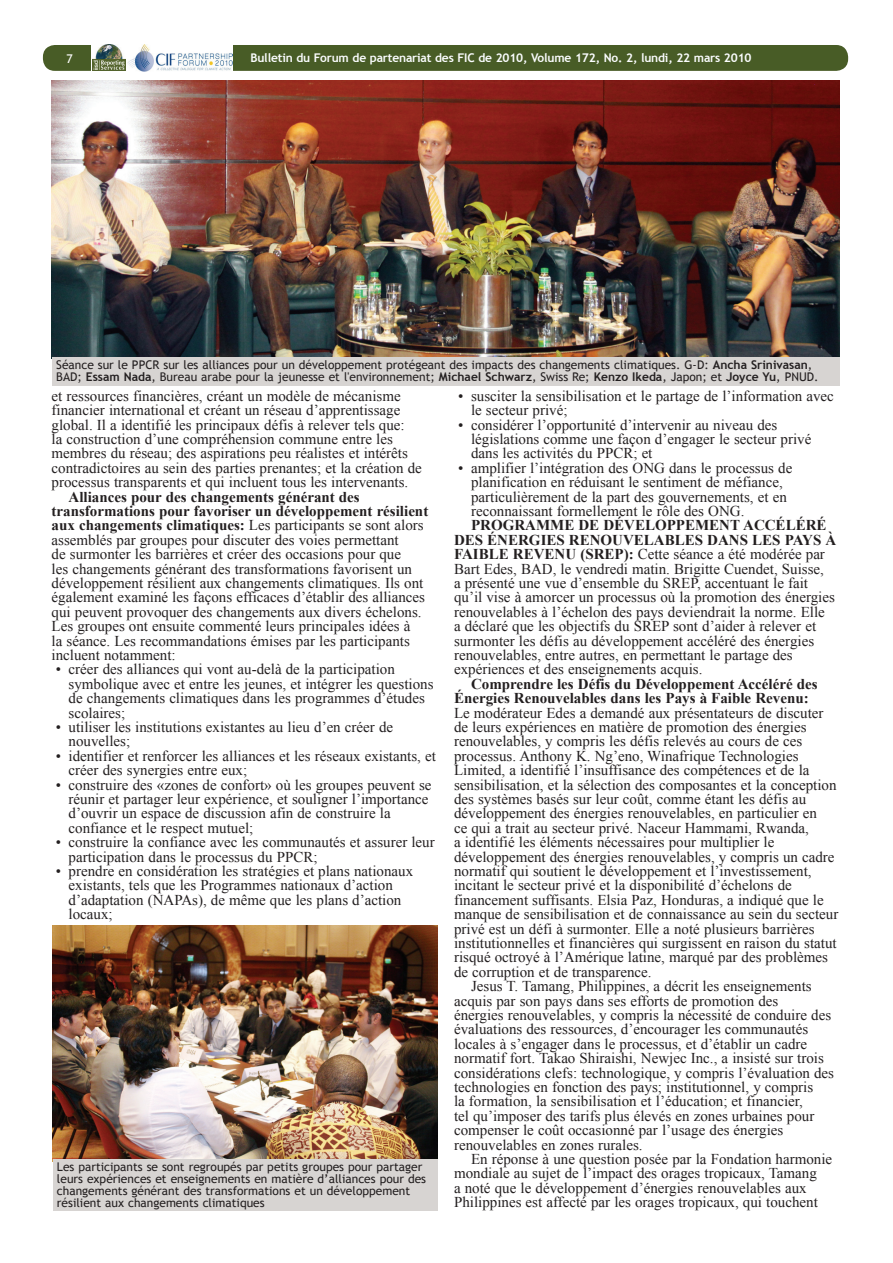
<style>
.page{position:relative;width:893px;height:1263px;background:#fff}
.page>*{position:absolute;margin:0;border:0;box-sizing:border-box;transform-origin:0 0}
.t1{font:15px/14.4px "Times New Roman";color:#231f20}
.t2{font:700 15px/14.4px "Times New Roman";color:#231f20}
.t3{font:12px/12px "Trebuchet MS";color:#231f20}
.t4{font:700 12px "Trebuchet MS";letter-spacing:-.015em;color:#fbfdfe}
.t5{font:12px "Trebuchet MS";color:#fff}
.s1{font-weight:700}
</style>
<div class="page">
<div style="left:43px;top:45px;width:805px;height:26px;background:#485c26;border-radius:12px"></div>
<svg style="left:91px;top:44px;width:23px;height:27px"></svg>
<img style="left:92px;top:45px;width:34px;height:26px">
<div style="left:126px;top:45px;width:107px;height:26px;background:#fff"></div>
<img style="left:128px;top:45px;width:104px;height:26px">
<img style="left:52px;top:80px;width:787px;height:277px">
<div style="left:52px;top:357px;width:787px;height:28px;background:#d7d4d2"></div>
<img style="left:53px;top:926px;width:384px;height:234px">
<div style="left:53px;top:1160px;width:384px;height:51px;background:#d7d4d2"></div>
<p class="t5" style="left:67px;top:51px;width:8px">7</p>
<p class="t4" style="left:250px;top:50px;width:503px">Bulletin du Forum de partenariat des FIC de 2010, Volume 172, No. 2, lundi, 22 mars 2010</p>
<p class="t3" style="left:56px;top:358px;width:764px">Séance sur le PPCR sur les alliances pour un développement protégeant des impacts des changements climatiques. G-D: <span class="s1">Ancha Srinivasan</span>,<br>BAD; <span class="s1">Essam Nada</span>, Bureau arabe pour la jeunesse et l'environnement; <span class="s1">Michael Schwarz</span>, Swiss Re; <span class="s1">Kenzo Ikeda</span>, Japon; et <span class="s1">Joyce Yu</span>, PNUD.</p>
<p class="t1" style="left:52px;top:388px;width:372px">et ressources financières, créant un modèle de mécanisme financier international et créant un réseau d’apprentissage global. Il a identifié les principaux défis à relever tels que:<br>la construction d’une compréhension commune entre les membres du réseau; des aspirations peu réalistes et intérêts contradictoires au sein des parties prenantes; et la création de processus transparents et qui incluent tous les intervenants.</p>
<p class="t1" style="left:52px;top:489px;width:378px;text-indent:17px"><span class="s1">Alliances pour des changements générant des transformations pour favoriser un développement résilient aux changements climatiques:</span> Les participants se sont alors assemblés par groupes pour discuter des voies permettant<br>de surmonter les barrières et créer des occasions pour que<br>les changements générant des transformations favorisent un développement résilient aux changements climatiques. Ils ont également examiné les façons efficaces d’établir des alliances qui peuvent provoquer des changements aux divers échelons.<br>Les groupes ont ensuite commenté leurs principales idées à<br>la séance. Les recommandations émises par les participants incluent notamment:</p>
<p class="t1" style="left:69px;top:662px;width:366px;text-indent:-13px">• créer des alliances qui vont au-delà de la participation symbolique avec et entre les jeunes, et intégrer les questions de changements climatiques dans les programmes d’études scolaires;</p>
<p class="t1" style="left:69px;top:719px;width:326px;text-indent:-13px">• utiliser les institutions existantes au lieu d’en créer de nouvelles;</p>
<p class="t1" style="left:69px;top:748px;width:369px;text-indent:-13px">• identifier et renforcer les alliances et les réseaux existants, et créer des synergies entre eux;</p>
<p class="t1" style="left:69px;top:777px;width:364px;text-indent:-13px">• construire des «zones de confort» où les groupes peuvent se réunir et partager leur expérience, et souligner l’importance d’ouvrir un espace de discussion afin de construire la confiance et le respect mutuel;</p>
<p class="t1" style="left:69px;top:835px;width:368px;text-indent:-13px">• construire la confiance avec les communautés et assurer leur participation dans le processus du PPCR;</p>
<p class="t1" style="left:69px;top:863px;width:346px;text-indent:-13px">• prendre en considération les stratégies et plans nationaux existants, tels que les Programmes nationaux d’action d’adaptation (NAPAs), de même que les plans d’action locaux;</p>
<p class="t3" style="left:57px;top:1160px;width:371px">Les participants se sont regroupés par petits groupes pour partager leurs expériences et enseignements en matière d’alliances pour des changements générant des transformations et un développement résilient aux changements climatiques</p>
<p class="t1" style="left:471px;top:388px;width:364px;text-indent:-13px">• susciter la sensibilisation et le partage de l’information avec le secteur privé;</p>
<p class="t1" style="left:471px;top:417px;width:342px;text-indent:-13px">• considérer l’opportunité d’intervenir au niveau des législations comme une façon d’engager le secteur privé dans les activités du PPCR; et</p>
<p class="t1" style="left:471px;top:460px;width:323px;text-indent:-13px">• amplifier l’intégration des ONG dans le processus de planification en réduisant le sentiment de méfiance, particulièrement de la part des gouvernements, et en reconnaissant formellement le rôle des ONG.</p>
<p class="t2" style="left:471px;top:518px;width:22px">Programme</p>
<p class="t2" style="left:578px;top:518px;width:37px">de développement</p>
<p class="t2" style="left:743px;top:518px;width:12px">accéléré</p>
<p class="t2" style="left:454px;top:532px;width:11px">des</p>
<p class="t2" style="left:487px;top:532px;width:11px">énergies</p>
<p class="t2" style="left:569px;top:532px;width:12px">renouvelables</p>
<p class="t2" style="left:707px;top:532px;width:12px">dans</p>
<p class="t2" style="left:752px;top:532px;width:11px">les</p>
<p class="t2" style="left:785px;top:532px;width:53px">pays à</p>
<p class="t2" style="left:454px;top:546px;width:10px">faible</p>
<p class="t2" style="left:513px;top:546px;width:12px">revenu</p>
<p class="t1" style="left:454px;top:547px;width:382px;text-indent:126px"><span class="s1">(SREP):</span> Cette séance a été modérée par Bart Edes, BAD, le vendredi matin. Brigitte Cuendet, Suisse,<br>a présenté une vue d’ensemble du SREP, accentuant le fait qu’il vise à amorcer un processus où la promotion des énergies renouvelables à l’échelon des pays deviendrait la norme. Elle a déclaré que les objectifs du SREP sont d’aider à relever et surmonter les défis au développement accéléré des énergies renouvelables, entre autres, en permettant le partage des expériences et des enseignements acquis.</p>
<p class="t2" style="left:454px;top:676px;width:365px;text-indent:17px">Comprendre les Défis du Développement Accéléré des<br>Énergies Renouvelables dans les Pays à Faible Revenu:</p>
<p class="t1" style="left:454px;top:705px;width:371px">Le modérateur Edes a demandé aux présentateurs de discuter</p>
<p class="t1" style="left:454px;top:719px;width:354px">de leurs expériences en matière de promotion des énergies</p>
<p class="t1" style="left:454px;top:734px;width:350px">renouvelables, y compris les défis relevés au cours de ces</p>
<p class="t1" style="left:454px;top:748px;width:346px">processus. Anthony K. Ng’eno, Winafrique Technologies</p>
<p class="t1" style="left:454px;top:763px;width:357px">Limited, a identifié l’insuffisance des compétences et de la</p>
<p class="t1" style="left:454px;top:777px;width:384px">sensibilisation, et la sélection des composantes et la conception</p>
<p class="t1" style="left:454px;top:791px;width:354px">des systèmes basés sur leur coût, comme étant les défis au</p>
<p class="t1" style="left:454px;top:806px;width:365px">développement des énergies renouvelables, en particulier en</p>
<p class="t1" style="left:454px;top:820px;width:356px">ce qui a trait au secteur privé. Naceur Hammami, Rwanda,</p>
<p class="t1" style="left:454px;top:835px;width:322px">a identifié les éléments nécessaires pour multiplier le</p>
<p class="t1" style="left:454px;top:849px;width:382px">développement des énergies renouvelables, y compris un cadre</p>
<p class="t1" style="left:454px;top:863px;width:359px">normatif qui soutient le développement et l’investissement,</p>
<p class="t1" style="left:454px;top:878px;width:339px">incitant le secteur privé et la disponibilité d’échelons de</p>
<p class="t1" style="left:454px;top:892px;width:371px">financement suffisants. Elsia Paz, Honduras, a indiqué que le</p>
<p class="t1" style="left:454px;top:907px;width:386px">manque de sensibilisation et de connaissance au sein du secteur</p>
<p class="t1" style="left:454px;top:921px;width:362px">privé est un défi à surmonter. Elle a noté plusieurs barrières</p>
<p class="t1" style="left:454px;top:935px;width:384px">institutionnelles et financières qui surgissent en raison du statut</p>
<p class="t1" style="left:454px;top:950px;width:376px">risqué octroyé à l’Amérique latine, marqué par des problèmes</p>
<p class="t1" style="left:454px;top:964px;width:199px">de corruption et de transparence.</p>
<p class="t1" style="left:471px;top:979px;width:342px">Jesus T. Tamang, Philippines, a décrit les enseignements</p>
<p class="t1" style="left:454px;top:993px;width:326px">acquis par son pays dans ses efforts de promotion des</p>
<p class="t1" style="left:454px;top:1007px;width:379px">énergies renouvelables, y compris la nécessité de conduire des</p>
<p class="t1" style="left:454px;top:1022px;width:356px">évaluations des ressources, d’encourager les communautés</p>
<p class="t1" style="left:454px;top:1036px;width:355px">locales à s’engager dans le processus, et d’établir un cadre</p>
<p class="t1" style="left:454px;top:1051px;width:371px">normatif fort. Takao Shiraishi, Newjec Inc., a insisté sur trois</p>
<p class="t1" style="left:454px;top:1065px;width:382px">considérations clefs: technologique, y compris l’évaluation des</p>
<p class="t1" style="left:454px;top:1079px;width:361px">technologies en fonction des pays; institutionnel, y compris</p>
<p class="t1" style="left:454px;top:1094px;width:351px">la formation, la sensibilisation et l’éducation; et financier,</p>
<p class="t1" style="left:454px;top:1108px;width:362px">tel qu’imposer des tarifs plus élevés en zones urbaines pour</p>
<p class="t1" style="left:454px;top:1123px;width:331px">compenser le coût occasionné par l’usage des énergies</p>
<p class="t1" style="left:454px;top:1137px;width:190px">renouvelables en zones rurales.</p>
<p class="t1" style="left:471px;top:1151px;width:363px">En réponse à une question posée par la Fondation harmonie</p>
<p class="t1" style="left:454px;top:1166px;width:364px">mondiale au sujet de l’impact des orages tropicaux, Tamang</p>
<p class="t1" style="left:454px;top:1180px;width:354px">a noté que le développement d’énergies renouvelables aux</p>
<p class="t1" style="left:454px;top:1195px;width:365px">Philippines est affecté par les orages tropicaux, qui touchent</p>
</div>
